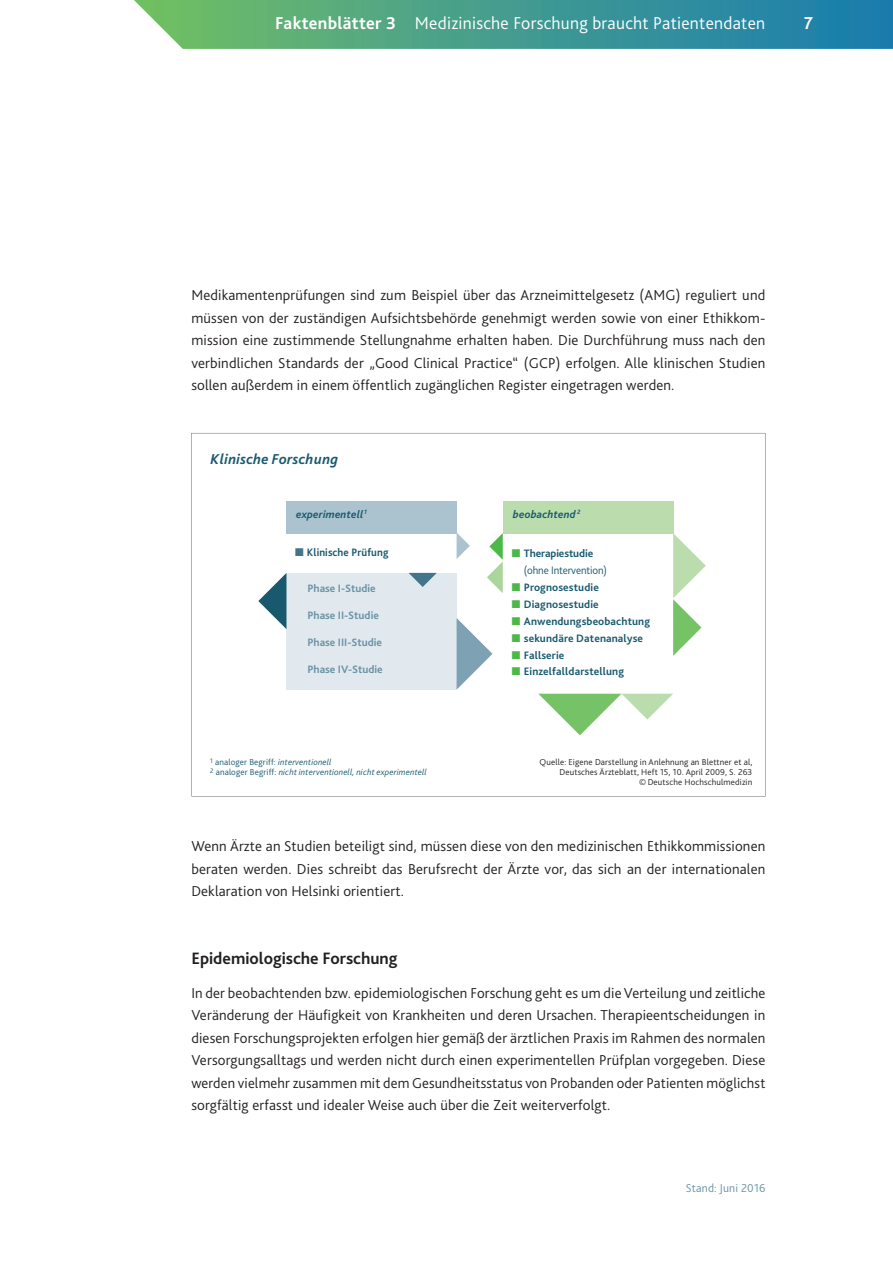
<style>
.page{position:relative;width:893px;height:1263px;background:#fff}
.page>*{position:absolute;margin:0;border:0;box-sizing:border-box;transform-origin:0 0}
.t1{font:300 18px "Bliss 2";letter-spacing:.015em;color:#fff}
.t2{font:700 18px "Bliss 2";color:#fff}
.t3{font:700 17.25px "Bliss 2";color:#231f20}
.t4{font:300 15px/22.5px "Bliss 2";letter-spacing:.01em;color:#231f20;text-align:justify}
.t5{font:italic 700 15px "Bliss 2";letter-spacing:.015em;color:#19596e}
.t6{font:300 12px "Bliss 2";letter-spacing:.015em;color:#6992a4}
.t7{font:700 11.25px "Bliss 2";letter-spacing:.01em;color:#19596e}
.t8{font:700 11.25px "Bliss 2";color:#6992a4}
.t9{font:300 11.25px/16.8px "Bliss 2";letter-spacing:-.01em;color:#19596e}
.t10{font:italic 700 11.25px "Bliss 2";letter-spacing:.01em;color:#19596e}
.t11{font:700 11.25px "Bliss 2";letter-spacing:.01em;color:#19596e;scale:.96 1}
.t12{font:300 9px/10.2px "Bliss 2";letter-spacing:.015em;color:#231f20;text-align:right}
.t13{font:italic 300 9px/10.2px "Bliss 2";letter-spacing:.015em;color:#19596e}
.s1{font-weight:700}
.s2{color:#427589}
.s3{font-style:normal}
.s4{color:#4cb848}
</style>
<div class="page">
<svg style="left:134px;top:0;width:759px;height:49px;background:#499e91"></svg>
<svg style="left:191px;top:433px;width:574px;height:363px"></svg>
<svg style="left:673px;top:533px;width:33px;height:123px"></svg>
<svg style="left:487px;top:533px;width:16px;height:60px"></svg>
<div style="left:286px;top:501px;width:171px;height:32px;background:#abc3cf"></div>
<svg style="left:409px;top:573px;width:28px;height:14px"></svg>
<svg style="left:457px;top:532px;width:13px;height:27px"></svg>
<svg style="left:457px;top:618px;width:35px;height:72px"></svg>
<svg style="left:258px;top:573px;width:28px;height:56px"></svg>
<svg style="left:538px;top:694px;width:135px;height:41px"></svg>
<div style="left:503px;top:501px;width:170px;height:32px;background:#bbddae"></div>
<p class="t1" style="left:275px;top:12px;width:492px"><span class="s1">Faktenblätter 3</span> Medizinische Forschung braucht Patientendaten</p>
<p class="t2" style="left:804px;top:12px;width:10px">7</p>
<p class="t4" style="left:191px;top:284px;width:576px">Medikamentenprüfungen sind zum Beispiel über das Arzneimittelgesetz (AMG) reguliert und müssen von der zuständigen Aufsichtsbehörde genehmigt werden sowie von einer Ethikkom&shy;mission eine zustimmende Stellungnahme erhalten haben. Die Durchführung muss nach den verbindlichen Standards der „Good Clinical Practice“ (GCP) erfolgen. Alle klinischen Studien sollen außerdem in einem öffentlich zugänglichen Register eingetragen werden.</p>
<p class="t5" style="left:211px;top:449px;width:129px">Klinische Forschung</p>
<p class="t10" style="left:296px;top:507px;width:72px">experimentell<sup>1</sup></p>
<p class="t11" style="left:295px;top:546px;width:99px"><span class="s2">■</span> Klinische Prüfung</p>
<p class="t8" style="left:307px;top:581px;width:70px">Phase I-Studie</p>
<p class="t8" style="left:307px;top:608px;width:73px">Phase II-Studie</p>
<p class="t8" style="left:307px;top:635px;width:76px">Phase III-Studie</p>
<p class="t8" style="left:307px;top:662px;width:77px">Phase IV-Studie</p>
<p class="t13" style="left:210px;top:756px;width:218px"><sup>1</sup> <span class="s3">analoger Begriff:</span> interventionell<br><sup>2</sup> <span class="s3">analoger Begriff:</span> nicht interventionell, nicht experimentell</p>
<p class="t10" style="left:513px;top:507px;width:69px">beobachtend <sup>2</sup></p>
<p class="t9" style="left:524px;top:545px;width:85px;text-indent:-12px"><span class="s4">■</span> <span class="s1">Therapiestudie </span>(ohne Intervention)</p>
<p class="t7" style="left:512px;top:580px;width:88px"><span class="s4">■</span> Prognosestudie</p>
<p class="t7" style="left:512px;top:597px;width:88px"><span class="s4">■</span> Diagnosestudie</p>
<p class="t7" style="left:512px;top:614px;width:140px"><span class="s4">■</span> Anwendungsbeobachtung</p>
<p class="t7" style="left:512px;top:631px;width:133px"><span class="s4">■</span> sekundäre Datenanalyse</p>
<p class="t7" style="left:512px;top:648px;width:54px"><span class="s4">■</span> Fallserie</p>
<p class="t7" style="left:512px;top:665px;width:114px"><span class="s4">■</span> Einzelfalldarstellung</p>
<p class="t12" style="left:540px;top:757px;width:214px">Quelle: Eigene Darstellung in Anlehnung an Blettner et al,<br>Deutsches Ärzteblatt, Heft 15, 10. April 2009, S. 263<br>© Deutsche Hochschulmedizin</p>
<p class="t4" style="left:191px;top:835px;width:576px">Wenn Ärzte an Studien beteiligt sind, müssen diese von den medizinischen Ethikkommissionen beraten werden. Dies schreibt das Berufsrecht der Ärzte vor, das sich an der internationalen Deklaration von Helsinki orientiert.</p>
<p class="t3" style="left:191px;top:947px;width:208px">Epidemiologische Forschung</p>
<p class="t4" style="left:191px;top:981px;width:576px">In der beobachtenden bzw. epidemiologischen Forschung geht es um die Verteilung und zeitliche Veränderung der Häufigkeit von Krankheiten und deren Ursachen. Therapieentscheidungen in diesen Forschungsprojekten erfolgen hier gemäß der ärztlichen Praxis im Rahmen des normalen Versorgungsalltags und werden nicht durch einen experimentellen Prüfplan vorgegeben. Diese werden vielmehr zusammen mit dem Gesundheitsstatus von Probanden oder Patienten möglichst sorgfältig erfasst und idealer Weise auch über die Zeit weiterverfolgt.</p>
<p class="t6" style="left:686px;top:1181px;width:81px">Stand: Juni 2016</p>
</div>
